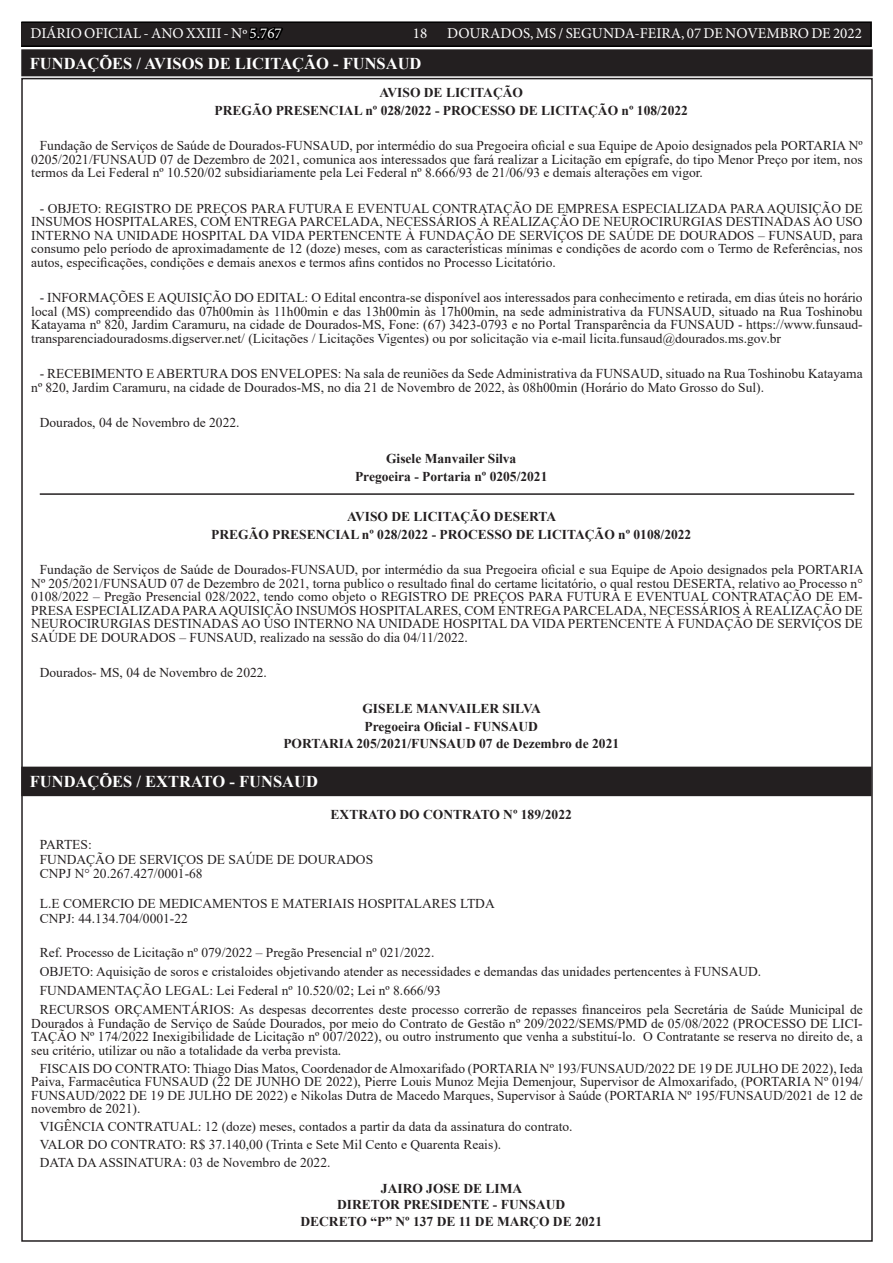
<style>
.page{position:relative;width:893px;height:1263px;background:#fff}
.page>*{position:absolute;margin:0;border:0;box-sizing:border-box;transform-origin:0 0}
.t1{font:700 16.5px "Times New Roman";color:#fff}
.t2{font:15px "Minion Pro";color:#fff}
.t3{font:13.5px/13.5px "Times New Roman";color:#231f20;text-align:justify}
.t4{font:700 13.5px/17.7px "Times New Roman";color:#231f20;text-align:center}
.s1{color:#000}
</style>
<div class="page">
<div style="left:21px;top:22px;width:850px;height:24px;background:#231f20"></div>
<div style="left:21px;top:21px;width:851px;height:26px;border:2px solid #000"></div>
<hr style="left:40px;top:493px;width:814px;height:2px;background:#231f20">
<div style="left:23px;top:769px;width:846px;height:25px;background:#231f20"></div>
<div style="left:21px;top:767px;width:850px;height:29px;border:4px solid #231f20"></div>
<div style="left:23px;top:51px;width:848px;height:23px;background:#231f20"></div>
<div style="left:21px;top:49px;width:852px;height:27px;border:4px solid #231f20"></div>
<p class="t2" style="left:31px;top:24px;width:253px">DIÁRIO OFICIAL - ANO XXIII - Nº <span class="s1">5.767</span></p>
<p class="t2" style="left:413px;top:24px;width:16px">18</p>
<p class="t2" style="left:447px;top:24px;width:416px">DOURADOS, MS / SEGUNDA-FEIRA, 07 DE NOVEMBRO DE 2022</p>
<p class="t1" style="left:30px;top:52px;width:393px">FUNDAÇÕES / AVISOS DE LICITAÇÃO - FUNSAUD</p>
<p class="t4" style="left:215px;top:83px;width:475px">AVISO DE LICITAÇÃO<br>PREGÃO PRESENCIAL nº 028/2022 - PROCESSO DE LICITAÇÃO nº 108/2022</p>
<p class="t3" style="left:31px;top:139px;width:833px;text-indent:9px">Fundação de Serviços de Saúde de Dourados-FUNSAUD, por intermédio do sua Pregoeira oficial e sua Equipe de Apoio designados pela PORTARIA Nº 0205/2021/FUNSAUD 07 de Dezembro de 2021, comunica aos interessados que fará realizar a Licitação em epígrafe, do tipo Menor Preço por item, nos termos da Lei Federal nº 10.520/02 subsidiariamente pela Lei Federal nº 8.666/93 de 21/06/93 e demais alterações em vigor.</p>
<p class="t3" style="left:31px;top:201px;width:833px;text-indent:9px">- OBJETO: REGISTRO DE PREÇOS PARA FUTURA E EVENTUAL CONTRATAÇÃO DE EMPRESA ESPECIALIZADA PARA AQUISIÇÃO DE INSUMOS HOSPITALARES, COM ENTREGA PARCELADA, NECESSÁRIOS À REALIZAÇÃO DE NEUROCIRURGIAS DESTINADAS AO USO INTERNO NA UNIDADE HOSPITAL DA VIDA PERTENCENTE À FUNDAÇÃO DE SERVIÇOS DE SAÚDE DE DOURADOS – FUNSAUD, para consumo pelo período de aproximadamente de 12 (doze) meses, com as características mínimas e condições de acordo com o Termo de Referências, nos autos, especificações, condições e demais anexos e termos afins contidos no Processo Licitatório.</p>
<p class="t3" style="left:31px;top:291px;width:833px;text-indent:9px">- INFORMAÇÕES E AQUISIÇÃO DO EDITAL: O Edital encontra-se disponível aos interessados para conhecimento e retirada, em dias úteis no horário local (MS) compreendido das 07h00min às 11h00min e das 13h00min às 17h00min, na sede administrativa da FUNSAUD, situado na Rua Toshinobu Katayama nº 820, Jardim Caramuru, na cidade de Dourados-MS, Fone: (67) 3423-0793 e no Portal Transparência da FUNSAUD - https://www.funsaud&shy;transparenciadouradosms.digserver.net/ (Licitações / Licitações Vigentes) ou por solicitação via e-mail licita.funsaud@dourados.ms.gov.br</p>
<p class="t3" style="left:31px;top:367px;width:833px;text-indent:9px">- RECEBIMENTO E ABERTURA DOS ENVELOPES: Na sala de reuniões da Sede Administrativa da FUNSAUD, situado na Rua Toshinobu Katayama nº 820, Jardim Caramuru, na cidade de Dourados-MS, no dia 21 de Novembro de 2022, às 08h00min (Horário do Mato Grosso do Sul).</p>
<p class="t3" style="left:40px;top:416px;width:201px">Dourados, 04 de Novembro de 2022.</p>
<p class="t4" style="left:355px;top:449px;width:194px">Gisele Manvailer Silva<br>Pregoeira - Portaria nº 0205/2021</p>
<p class="t4" style="left:211px;top:507px;width:482px">AVISO DE LICITAÇÃO DESERTA<br>PREGÃO PRESENCIAL nº 028/2022 - PROCESSO DE LICITAÇÃO nº 0108/2022</p>
<p class="t3" style="left:31px;top:563px;width:834px;text-indent:9px">Fundação de Serviços de Saúde de Dourados-FUNSAUD, por intermédio da sua Pregoeira oficial e sua Equipe de Apoio designados pela PORTARIA Nº 205/2021/FUNSAUD 07 de Dezembro de 2021, torna publico o resultado final do certame licitatório, o qual restou DESERTA, relativo ao Processo n° 0108/2022 – Pregão Presencial 028/2022, tendo como objeto o REGISTRO DE PREÇOS PARA FUTURA E EVENTUAL CONTRATAÇÃO DE EM-PRESA ESPECIALIZADA PARA AQUISIÇÃO INSUMOS HOSPITALARES, COM ENTREGA PARCELADA, NECESSÁRIOS À REALIZAÇÃO DE NEUROCIRURGIAS DESTINADAS AO USO INTERNO NA UNIDADE HOSPITAL DA VIDA PERTENCENTE À FUNDAÇÃO DE SERVIÇOS DE SAÚDE DE DOURADOS – FUNSAUD, realizado na sessão do dia 04/11/2022.</p>
<p class="t3" style="left:40px;top:666px;width:229px">Dourados- MS, 04 de Novembro de 2022.</p>
<p class="t4" style="left:283px;top:699px;width:337px">GISELE MANVAILER SILVA<br>Pregoeira Oficial - FUNSAUD<br>PORTARIA 205/2021/FUNSAUD 07 de Dezembro de 2021</p>
<p class="t1" style="left:30px;top:769px;width:290px">FUNDAÇÕES / EXTRATO - FUNSAUD</p>
<p class="t4" style="left:331px;top:806px;width:243px">EXTRATO DO CONTRATO Nº 189/2022</p>
<p class="t3" style="left:40px;top:837px;width:335px;line-height:14.7px;text-align:left">PARTES:<br>FUNDAÇÃO DE SERVIÇOS DE SAÚDE DE DOURADOS<br>CNPJ N° 20.267.427/0001-68</p>
<p class="t3" style="left:40px;top:896px;width:456px;line-height:14.7px">L.E COMERCIO DE MEDICAMENTOS E MATERIAIS HOSPITALARES LTDA<br>CNPJ: 44.134.704/0001-22</p>
<p class="t3" style="left:40px;top:942px;width:824px;line-height:19.2px;text-align:left">Ref. Processo de Licitação nº 079/2022 – Pregão Presencial nº 021/2022.<br>OBJETO: Aquisição de soros e cristaloides objetivando atender as necessidades e demandas das unidades pertencentes à FUNSAUD.<br>FUNDAMENTAÇÃO LEGAL: Lei Federal nº 10.520/02; Lei nº 8.666/93<br>RECURSOS ORÇAMENTÁRIOS: As despesas decorrentes deste processo correrão de repasses financeiros pela Secretária de Saúde Municipal de</p>
<p class="t3" style="left:31px;top:1016px;width:833px">Dourados à Fundação de Serviço de Saúde Dourados, por meio do Contrato de Gestão nº 209/2022/SEMS/PMD de 05/08/2022 (PROCESSO DE LICI-TAÇÃO Nº 174/2022 Inexigibilidade de Licitação nº 007/2022), ou outro instrumento que venha a substituí-lo. O Contratante se reserva no direito de, a seu critério, utilizar ou não a totalidade da verba prevista.</p>
<p class="t3" style="left:31px;top:1061px;width:833px;text-indent:9px">FISCAIS DO CONTRATO: Thiago Dias Matos, Coordenador de Almoxarifado (PORTARIA Nº 193/FUNSAUD/2022 DE 19 DE JULHO DE 2022), Ieda Paiva, Farmacêutica FUNSAUD (22 DE JUNHO DE 2022), Pierre Louis Munoz Mejia Demenjour, Supervisor de Almoxarifado, (PORTARIA Nº 0194/ FUNSAUD/2022 DE 19 DE JULHO DE 2022) e Nikolas Dutra de Macedo Marques, Supervisor à Saúde (PORTARIA Nº 195/FUNSAUD/2021 de 12 de novembro de 2021).</p>
<p class="t3" style="left:40px;top:1117px;width:534px;line-height:17.7px;text-align:left">VIGÊNCIA CONTRATUAL: 12 (doze) meses, contados a partir da data da assinatura do contrato.<br>VALOR DO CONTRATO: R$ 37.140,00 (Trinta e Sete Mil Cento e Quarenta Reais).<br>DATA DA ASSINATURA: 03 de Novembro de 2022.</p>
<p class="t4" style="left:300px;top:1180px;width:303px;line-height:16.2px">JAIRO JOSE DE LIMA<br>DIRETOR PRESIDENTE - FUNSAUD<br>DECRETO “P” Nº 137 DE 11 DE MARÇO DE 2021</p>
</div>
